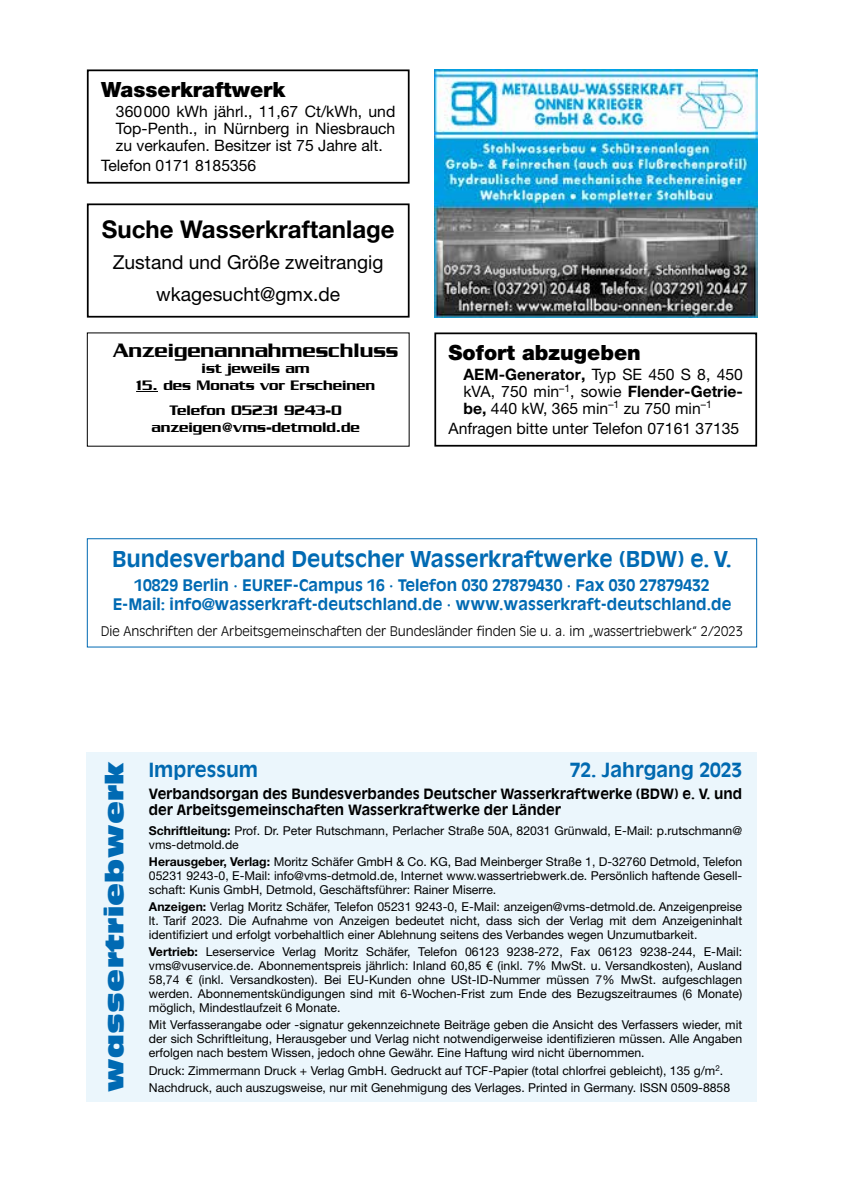
<style>
.page{position:relative;width:844px;height:1191px;background:#fff}
.page>*{position:absolute;margin:0;border:0;box-sizing:border-box;transform-origin:0 0}
.t1{font:24.85px "Antique Olive Std Nord";letter-spacing:.01em;color:#006ab3}
.t2{font:700 24.5px "Helvetica Neue LT Std";color:#000}
.t3{font:700 21.53px "Antique Olive Std";color:#006ab3}
.t4{font:900 21px "Helvetica Neue LT Std";color:#000}
.t5{font:500 21px "Serpentine Std";color:#000}
.t6{font:19.25px/31.7px "Helvetica Neue LT Std";color:#000;text-align:center}
.t7{font:700 19.25px "Antique Olive Std";color:#0069b0}
.t8{font:15.75px/16.6px "Helvetica Neue LT Std";color:#000;text-align:justify}
.t9{font:700 15.75px/18.9px "Antique Olive Std";color:#006ab3;text-align:center}
.t10{font:500 14.88px/25.4px "Serpentine Std";color:#000;text-align:center}
.t11{font:700 14px/15.8px "Antique Olive Std";color:#000}
.t12{font:300 13.12px "Antique Olive Std";color:#000}
.t13{font:12.25px/14px "Helvetica Neue LT Std";color:#000;text-align:justify}
.s1{font-weight:700}
</style>
<div class="page">
<div style="left:87px;top:538px;width:669px;height:109px;border:1px solid #006ab3"></div>
<div style="left:87px;top:752px;width:669px;height:349px;background:#ebf6fc"></div>
<div style="left:87px;top:203px;width:322px;height:114px;border:2px solid #000"></div>
<img style="left:434px;top:69px;width:322px;height:248px">
<div style="left:434px;top:332px;width:322px;height:114px;border:2px solid #000"></div>
<svg style="left:136px;top:391px;width:22px;height:1px"></svg>
<div style="left:87px;top:69px;width:322px;height:115px;border:2px solid #000"></div>
<h3 class="t4" style="left:101px;top:77px;width:186px">Wasserkraftwerk</h3>
<p class="t8" style="left:116px;top:103px;width:281px">360000 kWh jährl., 11,67 Ct/kWh, und Top-Penth., in Nürnberg in Niesbrauch zu verkaufen. Besitzer ist 75 Jahre alt.</p>
<p class="t8" style="left:101px;top:157px;width:157px">Telefon 0171 8185356</p>
<h2 class="t2" style="left:102px;top:214px;width:294px">Suche Wasserkraftanlage</h2>
<h3 class="t6" style="left:113px;top:246px;width:272px">Zustand und Größe zweitrangig wkagesucht@gmx.de</h3>
<h3 class="t5" style="left:113px;top:338px;width:287px">Anzeigenannahmeschluss</h3>
<p class="t10" style="left:201px;top:356px;width:109px">ist jeweils am</p>
<p class="t10" style="left:136px;top:372px;width:240px">15. des Monats vor Erscheinen<br>Telefon 05231 9243-0</p>
<p class="t10" style="left:151px;top:414px;width:210px">anzeigen@vms-detmold.de</p>
<h3 class="t4" style="left:448px;top:340px;width:194px">Sofort abzugeben</h3>
<p class="t8" style="left:463px;top:366px;width:281px"><span class="s1">AEM-Generator,</span> Typ SE 450 S 8, 450 kVA, 750 min<sup>–1</sup>, sowie <span class="s1">Flender-Getrie&shy;be,</span> 440 kW, 365 min<sup>–1</sup> zu 750 min<sup>–1</sup></p>
<p class="t8" style="left:448px;top:420px;width:292px">Anfragen bitte unter Telefon 07161 37135</p>
<h3 class="t3" style="left:112px;top:546px;width:621px">Bundesverband Deutscher Wasserkraftwerke (BDW) e. V.</h3>
<p class="t9" style="left:113px;top:576px;width:620px">10829 Berlin · EUREF-Campus 16 · Telefon 030 27879430 · Fax 030 27879432<br>E-Mail: info@wasserkraft-deutschland.de · www.wasserkraft-deutschland.de</p>
<p class="t12" style="left:101px;top:624px;width:643px">Die Anschriften der Arbeitsgemeinschaften der Bundesländer finden Sie u. a. im „wassertriebwerk“ 2/2023</p>
<h1 class="t1" style="left:99px;top:1091px;width:332px;rotate:-90deg">wassertriebwerk</h1>
<h3 class="t7" style="left:149px;top:757px;width:111px">Impressum</h3>
<h3 class="t7" style="left:569px;top:757px;width:174px">72. Jahrgang 2023</h3>
<p class="t11" style="left:149px;top:786px;width:594px">Verbandsorgan des Bundesverbandes Deutscher Wasserkraftwerke (BDW) e. V. und der Arbeitsgemeinschaften Wasserkraftwerke der Länder</p>
<p class="t13" style="left:149px;top:823px;width:594px"><span class="s1">Schriftleitung:</span> Prof. Dr. Peter Rutschmann, Perlacher Straße 50A, 82031 Grünwald, E-Mail: p.rutschmann@ vms-detmold.de</p>
<p class="t13" style="left:149px;top:854px;width:594px"><span class="s1">Herausgeber, Verlag:</span> Moritz Schäfer GmbH &amp; Co. KG, Bad Meinberger Straße 1, D-32760 Detmold, Telefon 05231 9243-0, E-Mail: info@vms-detmold.de, Internet www.wassertriebwerk.de. Persönlich haftende Gesell&shy;schaft: Kunis GmbH, Detmold, Geschäftsführer: Rainer Miserre.</p>
<p class="t13" style="left:149px;top:899px;width:594px"><span class="s1">Anzeigen:</span> Verlag Moritz Schäfer, Telefon 05231 9243-0, E-Mail: anzeigen@vms-detmold.de. Anzeigenpreise lt. Tarif 2023. Die Aufnahme von Anzeigen bedeutet nicht, dass sich der Verlag mit dem Anzeigeninhalt identifiziert und erfolgt vorbehaltlich einer Ablehnung seitens des Verbandes wegen Unzumutbarkeit.</p>
<p class="t13" style="left:149px;top:944px;width:594px"><span class="s1">Vertrieb:</span> Leserservice Verlag Moritz Schäfer, Telefon 06123 9238-272, Fax 06123 9238-244, E-Mail: vms@vuservice.de. Abonnementspreis jährlich: Inland 60,85 € (inkl. 7% MwSt. u. Versandkosten), Ausland 58,74 € (inkl. Versandkosten). Bei EU-Kunden ohne USt-ID-Nummer müssen 7% MwSt. aufgeschlagen werden. Abonnementskündigungen sind mit 6-Wochen-Frist zum Ende des Bezugszeitraumes (6 Monate) möglich, Mindestlaufzeit 6 Monate.</p>
<p class="t13" style="left:149px;top:1018px;width:594px">Mit Verfasserangabe oder -signatur gekennzeichnete Beiträge geben die Ansicht des Verfassers wieder, mit der sich Schriftleitung, Herausgeber und Verlag nicht notwendigerweise identifizieren müssen. Alle Angaben erfolgen nach bestem Wissen, jedoch ohne Gewähr. Eine Haftung wird nicht übernommen.</p>
<p class="t13" style="left:149px;top:1063px;width:575px">Druck: Zimmermann Druck + Verlag GmbH. Gedruckt auf TCF-Papier (total chlorfrei gebleicht), 135 g/m<sup>2</sup>.</p>
<p class="t13" style="left:149px;top:1080px;width:582px">Nachdruck, auch auszugsweise, nur mit Genehmigung des Verlages. Printed in Germany. ISSN 0509-8858</p>
</div>
